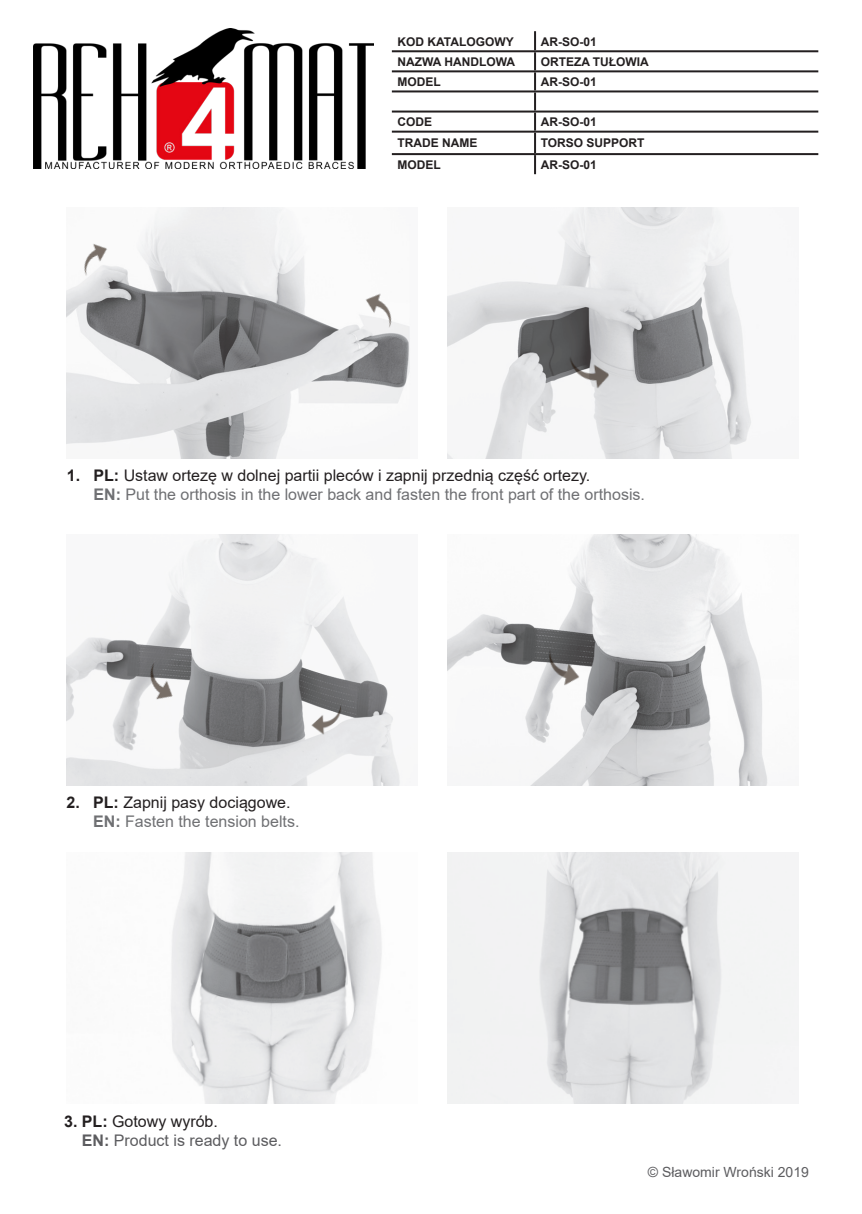
<style>
.page{position:relative;width:862px;height:1214px;background:#fff}
.page>*{position:absolute;margin:0;border:0;box-sizing:border-box;transform-origin:0 0}
.t1{font:16px "Arial";color:#231f20}
.t2{font:16px "Arial";color:#6f7073}
.t3{font:16px "Arial";color:#5c5c5f}
.t4{font:14px "Arial";color:#5c5c5f}
.t5{font:700 12px "Arial";color:#231f20}
.s1{font-weight:700}
</style>
<div class="page">
<hr style="left:392px;top:50px;width:143px;height:2px;background:#231f20">
<hr style="left:535px;top:50px;width:283px;height:2px;background:#231f20">
<hr style="left:392px;top:70px;width:143px;height:2px;background:#231f20">
<hr style="left:535px;top:70px;width:283px;height:2px;background:#231f20">
<hr style="left:392px;top:90px;width:143px;height:2px;background:#231f20">
<hr style="left:535px;top:90px;width:283px;height:2px;background:#231f20">
<hr style="left:392px;top:110px;width:143px;height:2px;background:#231f20">
<hr style="left:535px;top:110px;width:283px;height:2px;background:#231f20">
<svg style="left:534px;top:31px;width:2px;height:100px"></svg>
<hr style="left:392px;top:131px;width:143px;height:2px;background:#231f20">
<hr style="left:535px;top:131px;width:283px;height:2px;background:#231f20">
<hr style="left:534px;top:133px;width:2px;height:20px;background:#231f20">
<hr style="left:392px;top:153px;width:143px;height:2px;background:#231f20">
<hr style="left:535px;top:153px;width:283px;height:2px;background:#231f20">
<svg style="left:534px;top:155px;width:2px;height:19px"></svg>
<img style="left:33px;top:28px;width:340px;height:140px">
<img style="left:67px;top:207px;width:343px;height:251px">
<img style="left:67px;top:534px;width:333px;height:251px">
<img style="left:308px;top:700px;width:39px;height:41px">
<img style="left:447px;top:534px;width:321px;height:251px">
<img style="left:130px;top:656px;width:56px;height:56px">
<img style="left:171px;top:852px;width:211px;height:250px">
<img style="left:536px;top:644px;width:50px;height:51px">
<img style="left:447px;top:207px;width:304px;height:251px">
<img style="left:563px;top:345px;width:48px;height:53px">
<img style="left:356px;top:282px;width:49px;height:50px">
<img style="left:69px;top:233px;width:47px;height:47px">
<img style="left:448px;top:852px;width:350px;height:250px">
<p class="t5" style="left:397px;top:33px;width:118px">KOD KATALOGOWY</p>
<p class="t5" style="left:541px;top:33px;width:58px">AR-SO-01</p>
<p class="t5" style="left:397px;top:53px;width:119px">NAZWA HANDLOWA</p>
<p class="t5" style="left:541px;top:53px;width:110px">ORTEZA TUŁOWIA</p>
<p class="t5" style="left:397px;top:73px;width:45px">MODEL</p>
<p class="t5" style="left:541px;top:73px;width:58px">AR-SO-01</p>
<p class="t5" style="left:397px;top:113px;width:36px">CODE</p>
<p class="t5" style="left:541px;top:113px;width:58px">AR-SO-01</p>
<p class="t5" style="left:397px;top:134px;width:81px">TRADE NAME</p>
<p class="t5" style="left:541px;top:134px;width:105px">TORSO SUPPORT</p>
<p class="t5" style="left:397px;top:156px;width:45px">MODEL</p>
<p class="t5" style="left:541px;top:156px;width:58px">AR-SO-01</p>
<p class="t1" style="left:67px;top:464px;width:525px"><span class="s1">1. PL:</span> Ustaw ortezę w dolnej partii pleców i zapnij przednią część ortezy.</p>
<p class="t2" style="left:93px;top:483px;width:553px"><span class="s1">EN:</span> Put the orthosis in the lower back and fasten the front part of the orthosis.</p>
<p class="t1" style="left:66px;top:791px;width:226px"><span class="s1">2. PL:</span> Zapnij pasy dociągowe.</p>
<p class="t2" style="left:93px;top:810px;width:208px"><span class="s1">EN:</span> Fasten the tension belts.</p>
<p class="t1" style="left:64px;top:1109px;width:155px"><span class="s1">3. PL:</span> Gotowy wyrób.</p>
<p class="t3" style="left:82px;top:1129px;width:202px"><span class="s1">EN:</span> Product is ready to use.</p>
<p class="t4" style="left:648px;top:1161px;width:162px">© Sławomir Wroński 2019</p>
</div>
